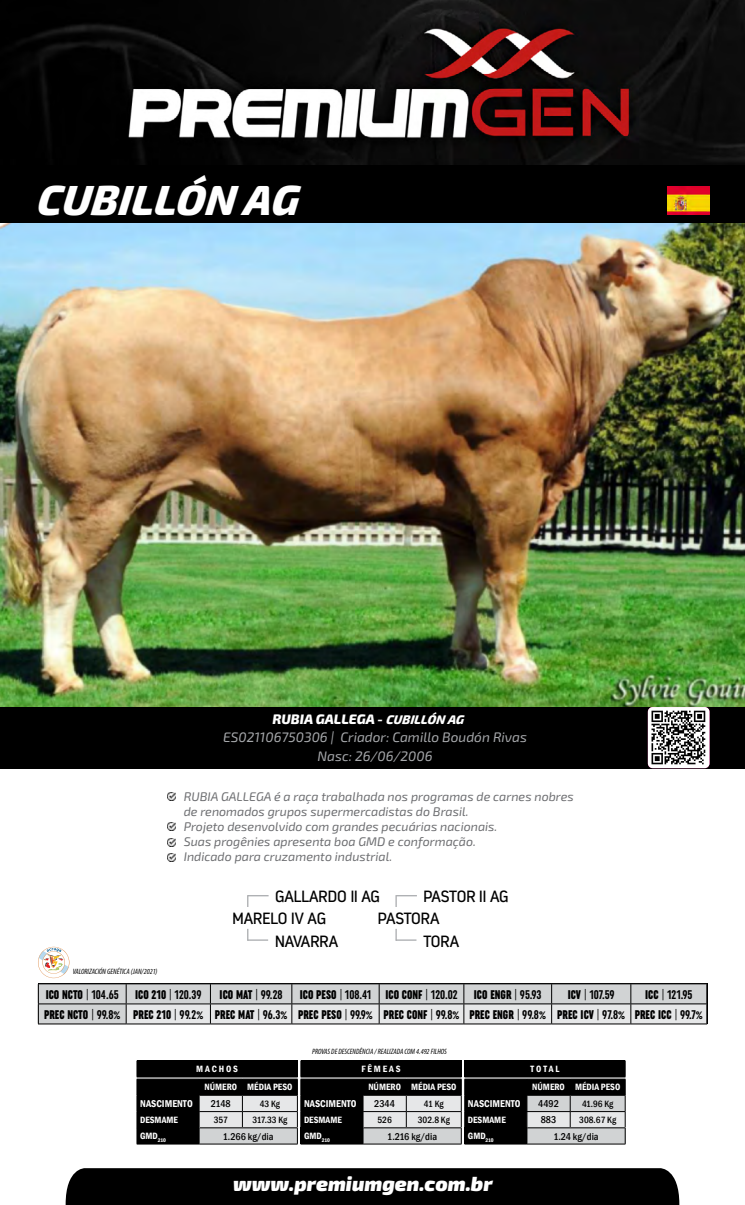
<style>
.page{position:relative;width:745px;height:1205px;background:#fff}
.page>*{position:absolute;margin:0;border:0;box-sizing:border-box;transform-origin:0 0}
.t1{font:italic 800 42.12px "Exo 2.0";color:#fff}
.t2{font:italic 900 20.25px "Exo 2.0";color:#fff}
.t3{font:16.25px "Estandar";color:#000}
.t4{font:16.25px "Estandar";letter-spacing:-.025em;color:#000}
.t5{font:italic 13.75px/18.5px "Exo 2.0";color:#a7a9ac;text-align:center}
.t6{font:italic 800 13.75px "Exo 2.0";color:#fff}
.t7{font:900 extra-condensed 12.62px/20px "Uniform";color:#000}
.t8{font:700 extra-condensed 12.62px "Uniform";color:#000}
.t9{font:italic 12.5px/15px "Exo 2.0";color:#6d6e71}
.t10{font:500 condensed 10.12px "Franklin Gothic";color:#000}
.t11{font:600 condensed 10.12px "Franklin Gothic";color:#fff}
.t12{font:600 condensed 9.38px "Franklin Gothic";color:#fff}
.t13{font:500 condensed 9.38px "Franklin Gothic";color:#000}
.t14{font:italic condensed 7.75px "Myriad Pro";color:#000}
.s1{font-size:12.5px}
.s2{font-weight:400}
.s3{font-weight:700}
.s4{font-weight:900}
</style>
<div class="page">
<img style="left:0;top:223px;width:744px;height:484px">
<div style="left:0;top:707px;width:744px;height:61px;background:#000"></div>
<div style="left:0;top:140px;width:744px;height:83px;background:#000"></div>
<img style="left:667px;top:186px;width:42px;height:29px">
<svg style="left:247px;top:895px;width:21px;height:12px"></svg>
<hr style="left:247px;top:939px;width:21px;height:2px;background:#a7a9ac">
<svg style="left:395px;top:895px;width:21px;height:12px"></svg>
<hr style="left:395px;top:939px;width:21px;height:2px;background:#a7a9ac">
<div style="left:66px;top:1168px;width:613px;height:37px;background:#000"></div>
<hr style="left:38px;top:983px;width:88px;height:1px;background:#000">
<hr style="left:126px;top:983px;width:84px;height:1px;background:#000">
<hr style="left:210px;top:983px;width:81px;height:1px;background:#000">
<hr style="left:291px;top:983px;width:88px;height:1px;background:#000">
<hr style="left:379px;top:983px;width:84px;height:1px;background:#000">
<hr style="left:463px;top:983px;width:88px;height:1px;background:#000">
<hr style="left:551px;top:983px;width:79px;height:1px;background:#000">
<hr style="left:630px;top:983px;width:76px;height:1px;background:#000">
<svg style="left:38px;top:984px;width:669px;height:40px;background:#cdcecf"></svg>
<svg style="left:167px;top:792px;width:8px;height:8px"></svg>
<svg style="left:167px;top:823px;width:8px;height:8px"></svg>
<svg style="left:167px;top:838px;width:8px;height:8px"></svg>
<svg style="left:167px;top:853px;width:8px;height:8px"></svg>
<img style="left:0;top:0;width:744px;height:165px">
<img style="left:647px;top:707px;width:62px;height:61px">
<svg style="left:38px;top:947px;width:31px;height:31px"></svg>
<hr style="left:137px;top:1144px;width:62px;height:1px;background:#000">
<hr style="left:199px;top:1144px;width:98px;height:1px;background:#000">
<hr style="left:137px;top:1060px;width:160px;height:1px;background:#000">
<hr style="left:300px;top:1144px;width:63px;height:1px;background:#000">
<hr style="left:363px;top:1144px;width:98px;height:1px;background:#000">
<hr style="left:300px;top:1060px;width:161px;height:1px;background:#000">
<hr style="left:464px;top:1144px;width:62px;height:1px;background:#000">
<hr style="left:526px;top:1144px;width:99px;height:1px;background:#000">
<hr style="left:464px;top:1060px;width:161px;height:1px;background:#000">
<svg style="left:137px;top:1061px;width:488px;height:83px;background:#4e4e4f"></svg>
<hr style="left:464px;top:1076px;width:161px;height:1px;background:#000">
<h1 class="t1" style="left:36px;top:174px;width:272px">CUBILLÓN AG</h1>
<p class="t6" style="left:272px;top:711px;width:195px">RUBIA GALLEGA - <span class="s1">CUBILLÓN AG</span></p>
<p class="t5" style="left:223px;top:728px;width:305px">ES021106750306 | Criador: Camillo Boudón Rivas<br>Nasc: 26/06/2006</p>
<p class="t9" style="left:184px;top:789px;width:391px">RUBIA GALLEGA é a raça trabalhada nos programas de carnes nobres de renomados grupos supermercadistas do Brasil.<br>Projeto desenvolvido com grandes pecuárias nacionais.<br>Suas progênies apresenta boa GMD e conformação.<br>Indicado para cruzamento industrial.</p>
<p class="t14" style="left:73px;top:966px;width:86px">VALORIZACIÓN GENÉTICA (JAN/2021)</p>
<h3 class="t3" style="left:275px;top:886px;width:106px">GALLARDO II AG</h3>
<h3 class="t4" style="left:423px;top:886px;width:86px">PASTOR II AG</h3>
<h3 class="t3" style="left:275px;top:931px;width:65px">NAVARRA</h3>
<h3 class="t3" style="left:423px;top:931px;width:37px">TORA</h3>
<h3 class="t3" style="left:232px;top:909px;width:95px">MARELO IV AG</h3>
<h3 class="t3" style="left:377px;top:909px;width:63px">PASTORA</h3>
<p class="t7" style="left:44px;top:984px;width:660px;text-indent:600px">ICC <span class="s2">|</span> <span class="s3">121.95<br></span>PREC NCTO <span class="s2">|</span> <span class="s3">99.8%</span> PREC 210 <span class="s2">|</span> <span class="s3">99.2%</span> PREC MAT <span class="s2">|</span> <span class="s3">96.3%</span> PREC PESO <span class="s2">|</span> <span class="s3">99.9%</span> PREC CONF <span class="s2">|</span> <span class="s3">99.8%</span> PREC ENGR <span class="s2">|</span> <span class="s3">99.8%</span> PREC ICV <span class="s2">|</span> <span class="s3">97.8%</span> PREC ICC <span class="s2">|</span> <span class="s3">99.7%</span></p>
<p class="t7" style="left:46px;top:984px;width:75px">ICO NCTO <span class="s2">|</span> <span class="s3">104.65</span></p>
<p class="t7" style="left:135px;top:984px;width:68px">ICO 210 <span class="s2">|</span> <span class="s3">120.39</span></p>
<p class="t7" style="left:219px;top:984px;width:64px">ICO MAT <span class="s2">|</span> <span class="s3">99.28</span></p>
<p class="t7" style="left:299px;top:984px;width:159px">ICO PESO <span class="s2">|</span> <span class="s3">108.41</span> ICO CONF <span class="s2">|</span> <span class="s3">120.02</span></p>
<p class="t7" style="left:473px;top:984px;width:69px">ICO ENGR <span class="s2">|</span> <span class="s3">95.93</span></p>
<p class="t8" style="left:567px;top:987px;width:48px"><span class="s4">ICV</span> <span class="s2">|</span> 107.59</p>
<p class="t14" style="left:312px;top:1046px;width:136px">PROVAS DE DESCENDÊNCIA / REALIZADA COM 4.492 FILHOS</p>
<p class="t12" style="left:196px;top:1063px;width:43px">MACHOS</p>
<p class="t12" style="left:361px;top:1063px;width:41px">FÊMEAS</p>
<p class="t12" style="left:530px;top:1063px;width:30px">TOTAL</p>
<p class="t12" style="left:204px;top:1081px;width:89px">NÚMERO MÉDIA PESO</p>
<p class="t12" style="left:368px;top:1081px;width:89px">NÚMERO MÉDIA PESO</p>
<p class="t12" style="left:532px;top:1081px;width:89px">NÚMERO MÉDIA PESO</p>
<p class="t11" style="left:140px;top:1097px;width:54px">NASCIMENTO</p>
<p class="t10" style="left:211px;top:1097px;width:21px">2148</p>
<p class="t13" style="left:259px;top:1097px;width:22px">43 Kg</p>
<p class="t12" style="left:140px;top:1113px;width:39px">DESMAME</p>
<p class="t13" style="left:213px;top:1113px;width:16px">357</p>
<p class="t13" style="left:252px;top:1113px;width:37px">317.33 Kg</p>
<p class="t12" style="left:140px;top:1130px;width:27px">GMD<sub>210</sub></p>
<p class="t10" style="left:223px;top:1129px;width:52px">1.266 kg/dia</p>
<p class="t11" style="left:304px;top:1097px;width:54px">NASCIMENTO</p>
<p class="t10" style="left:374px;top:1097px;width:22px">2344</p>
<p class="t13" style="left:423px;top:1097px;width:21px">41 Kg</p>
<p class="t12" style="left:304px;top:1113px;width:39px">DESMAME</p>
<p class="t13" style="left:377px;top:1113px;width:16px">526</p>
<p class="t13" style="left:417px;top:1113px;width:34px">302.8 Kg</p>
<p class="t12" style="left:304px;top:1130px;width:27px">GMD<sub>210</sub></p>
<p class="t10" style="left:387px;top:1129px;width:51px">1.216 kg/dia</p>
<p class="t11" style="left:467px;top:1097px;width:54px">NASCIMENTO</p>
<p class="t10" style="left:537px;top:1097px;width:22px">4492</p>
<p class="t13" style="left:581px;top:1097px;width:33px">41.96 Kg</p>
<p class="t12" style="left:467px;top:1113px;width:39px">DESMAME</p>
<p class="t10" style="left:540px;top:1113px;width:17px">883</p>
<p class="t13" style="left:579px;top:1113px;width:38px">308.67 Kg</p>
<p class="t12" style="left:467px;top:1130px;width:27px">GMD<sub>210</sub></p>
<p class="t10" style="left:553px;top:1129px;width:47px">1.24 kg/dia</p>
<h2 class="t2" style="left:233px;top:1171px;width:261px">www.premiumgen.com.br</h2>
</div>
